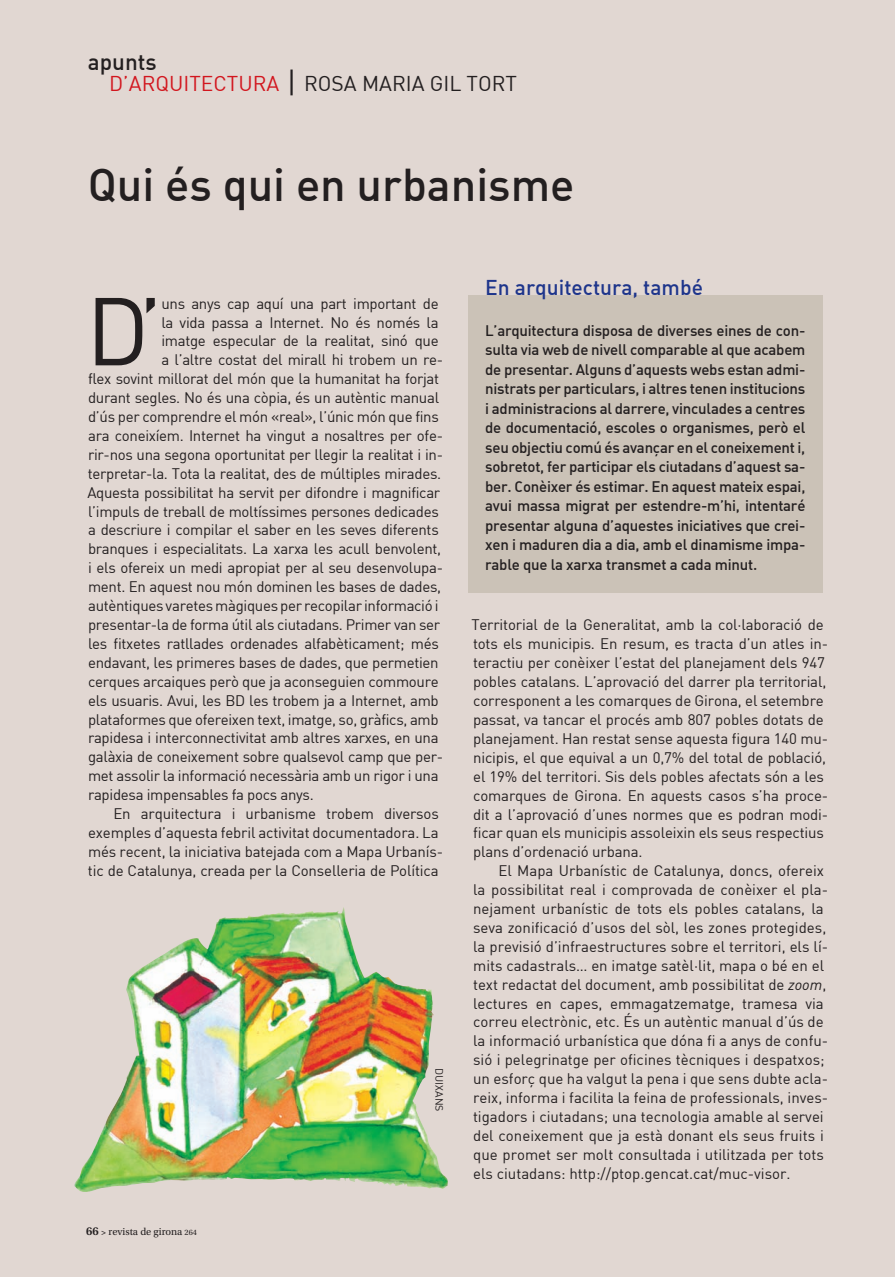
<style>
.page{position:relative;width:895px;height:1277px;background:#fff}
.page>*{position:absolute;margin:0;border:0;box-sizing:border-box;transform-origin:0 0}
.Apunts_text{font:94.65px "DIN";color:#231f20}
.t1{font:45px "DIN Medium Alternate";color:#231f20}
.t2{font:22.5px "DIN Medium Alternate";color:#231f20}
.t3{font:21px "DIN";color:#231f20}
.t4{font:21px "DIN Medium Alternate";color:#1e358b}
.Apunts_text-2{font:15px/18.9px "DIN";letter-spacing:-.01em;color:#231f20}
.Apunts_text_requadre{font:15px/19.5px "DIN Medium Alternate";letter-spacing:-.015em;color:#231f20;text-align:justify}
.t5{font:10.5px "Utopia Std";color:#231f20}
.Seccions_Fotograf{font:10.5px "DIN";color:#231f20}
.s1{color:#d2161e}
.s2{font-size:30px}
.s3{font-weight:600;font-size:12px}
.s4{font-weight:600;font-size:9px}
.s5{font-size:8.25px}
.s6{font-style:italic}
</style>
<div class="page">
<div style="left:0;top:0;width:894px;height:1277px;background:#e1d7d2"></div>
<hr style="left:894px;top:0;width:1px;height:1277px;background:#e1d7d2">
<div style="left:468px;top:295px;width:354px;height:297px;background:#cbc2b7"></div>
<img style="left:74px;top:911px;width:331px;height:281px">
<p class="t2" style="left:88px;top:48px;width:70px">apunts</p>
<p class="t3" style="left:109px;top:70px;width:409px"><span class="s1">D’ARQUITECTURA</span> <span class="s2">|</span> ROSA MARIA GIL TORT</p>
<p class="t1" style="left:88px;top:156px;width:488px">Qui és qui en urbanisme</p>
<p class="Apunts_text" style="left:86px;top:272px;width:79px">D’</p>
<p class="Apunts_text-2" style="left:161px;top:293px;width:279px">uns anys cap aquí una part important de</p>
<p class="Apunts_text-2" style="left:161px;top:312px;width:279px">la vida passa a Internet. No és només la</p>
<p class="Apunts_text-2" style="left:161px;top:331px;width:279px">imatge especular de la realitat, sinó que</p>
<p class="Apunts_text-2" style="left:161px;top:350px;width:283px">a l’altre costat del mirall hi trobem un re-</p>
<p class="Apunts_text-2" style="left:88px;top:369px;width:352px">flex sovint millorat del món que la humanitat ha forjat</p>
<p class="Apunts_text-2" style="left:88px;top:388px;width:352px">durant segles. No és una còpia, és un autèntic manual</p>
<p class="Apunts_text-2" style="left:88px;top:407px;width:352px">d’ús per comprendre el món «real», l’únic món que fins</p>
<p class="Apunts_text-2" style="left:88px;top:426px;width:356px">ara coneixíem. Internet ha vingut a nosaltres per ofe-</p>
<p class="Apunts_text-2" style="left:88px;top:445px;width:356px">rir-nos una segona oportunitat per llegir la realitat i in-</p>
<p class="Apunts_text-2" style="left:88px;top:464px;width:355px">terpretar-la. Tota la realitat, des de múltiples mirades.</p>
<p class="Apunts_text-2" style="left:87px;top:482px;width:354px">Aquesta possibilitat ha servit per difondre i magnificar</p>
<p class="Apunts_text-2" style="left:88px;top:501px;width:352px">l’impuls de treball de moltíssimes persones dedicades</p>
<p class="Apunts_text-2" style="left:88px;top:520px;width:352px">a descriure i compilar el saber en les seves diferents</p>
<p class="Apunts_text-2" style="left:88px;top:539px;width:354px">branques i especialitats. La xarxa les acull benvolent,</p>
<p class="Apunts_text-2" style="left:88px;top:558px;width:356px">i els ofereix un medi apropiat per al seu desenvolupa-</p>
<p class="Apunts_text-2" style="left:88px;top:577px;width:354px">ment. En aquest nou món dominen les bases de dades,</p>
<p class="Apunts_text-2" style="left:88px;top:596px;width:352px">autèntiques varetes màgiques per recopilar informació i</p>
<p class="Apunts_text-2" style="left:88px;top:615px;width:354px">presentar-la de forma útil als ciutadans. Primer van ser</p>
<p class="Apunts_text-2" style="left:88px;top:634px;width:352px">les fitxetes ratllades ordenades alfabèticament; més</p>
<p class="Apunts_text-2" style="left:88px;top:653px;width:352px">endavant, les primeres bases de dades, que permetien</p>
<p class="Apunts_text-2" style="left:88px;top:671px;width:352px">cerques arcaiques però que ja aconseguien commoure</p>
<p class="Apunts_text-2" style="left:88px;top:690px;width:352px">els usuaris. Avui, les BD les trobem ja a Internet, amb</p>
<p class="Apunts_text-2" style="left:88px;top:709px;width:352px">plataformes que ofereixen text, imatge, so, gràfics, amb</p>
<p class="Apunts_text-2" style="left:88px;top:728px;width:352px">rapidesa i interconnectivitat amb altres xarxes, en una</p>
<p class="Apunts_text-2" style="left:88px;top:747px;width:356px">galàxia de coneixement sobre qualsevol camp que per-</p>
<p class="Apunts_text-2" style="left:88px;top:766px;width:352px">met assolir la informació necessària amb un rigor i una</p>
<p class="Apunts_text-2" style="left:88px;top:785px;width:227px">rapidesa impensables fa pocs anys.</p>
<p class="Apunts_text-2" style="left:88px;top:804px;width:356px;text-indent:25px">En arquitectura i urbanisme trobem diversos exemples d’aquesta febril activitat documentadora. La més recent, la iniciativa batejada com a Mapa Urbanís&shy;tic de Catalunya, creada per la Conselleria de Política</p>
<p class="t5" style="left:86px;top:1225px;width:112px"><span class="s3">66</span> <span class="s4">&gt;</span> revista de girona <span class="s5">264</span></p>
<p class="Seccions_Fotograf" style="left:446px;top:1068px;width:45px;rotate:90deg">DUIXANS</p>
<p class="t4" style="left:485px;top:274px;width:219px">En arquitectura, també</p>
<p class="Apunts_text_requadre" style="left:485px;top:320px;width:321px">L’arquitectura disposa de diverses eines de con&shy;sulta via web de nivell comparable al que acabem de presentar. Alguns d’aquests webs estan admi&shy;nistrats per particulars, i altres tenen institucions i administracions al darrere, vinculades a centres de documentació, escoles o organismes, però el seu objectiu comú és avançar en el coneixement i, sobretot, fer participar els ciutadans d’aquest sa&shy;ber. Conèixer és estimar. En aquest mateix espai, avui massa migrat per estendre-m’hi, intentaré presentar alguna d’aquestes iniciatives que crei&shy;xen i maduren dia a dia, amb el dinamisme impa&shy;rable que la xarxa transmet a cada minut.</p>
<p class="Apunts_text-2" style="left:471px;top:615px;width:358px">Territorial de la Generalitat, amb la col·laboració de tots els municipis. En resum, es tracta d’un atles in&shy;teractiu per conèixer l’estat del planejament dels 947 pobles catalans. L’aprovació del darrer pla territorial, corresponent a les comarques de Girona, el setembre passat, va tancar el procés amb 807 pobles dotats de planejament. Han restat sense aquesta figura 140 mu&shy;nicipis, el que equival a un 0,7% del total de població, el 19% del territori. Sis dels pobles afectats són a les comarques de Girona. En aquests casos s’ha proce&shy;dit a l’aprovació d’unes normes que es podran modi&shy;ficar quan els municipis assoleixin els seus respectius plans d’ordenació urbana.</p>
<p class="Apunts_text-2" style="left:473px;top:861px;width:357px;text-indent:25px">El Mapa Urbanístic de Catalunya, doncs, ofereix la possibilitat real i comprovada de conèixer el pla&shy;nejament urbanístic de tots els pobles catalans, la seva zonificació d’usos del sòl, les zones protegides, la previsió d’infraestructures sobre el territori, els lí&shy;mits cadastrals… en imatge satèl·lit, mapa o bé en el text redactat del document, amb possibilitat de <span class="s6">zoom</span>, lectures en capes, emmagatzematge, tramesa via correu electrònic, etc. És un autèntic manual d’ús de la informació urbanística que dóna fi a anys de confu&shy;sió i pelegrinatge per oficines tècniques i despatxos; un esforç que ha valgut la pena i que sens dubte acla&shy;reix, informa i facilita la feina de professionals, inves&shy;tigadors i ciutadans; una tecnologia amable al servei del coneixement que ja està donant els seus fruits i que promet ser molt consultada i utilitzada per tots els ciutadans: http://ptop.gencat.cat/muc-visor.</p>
</div>
